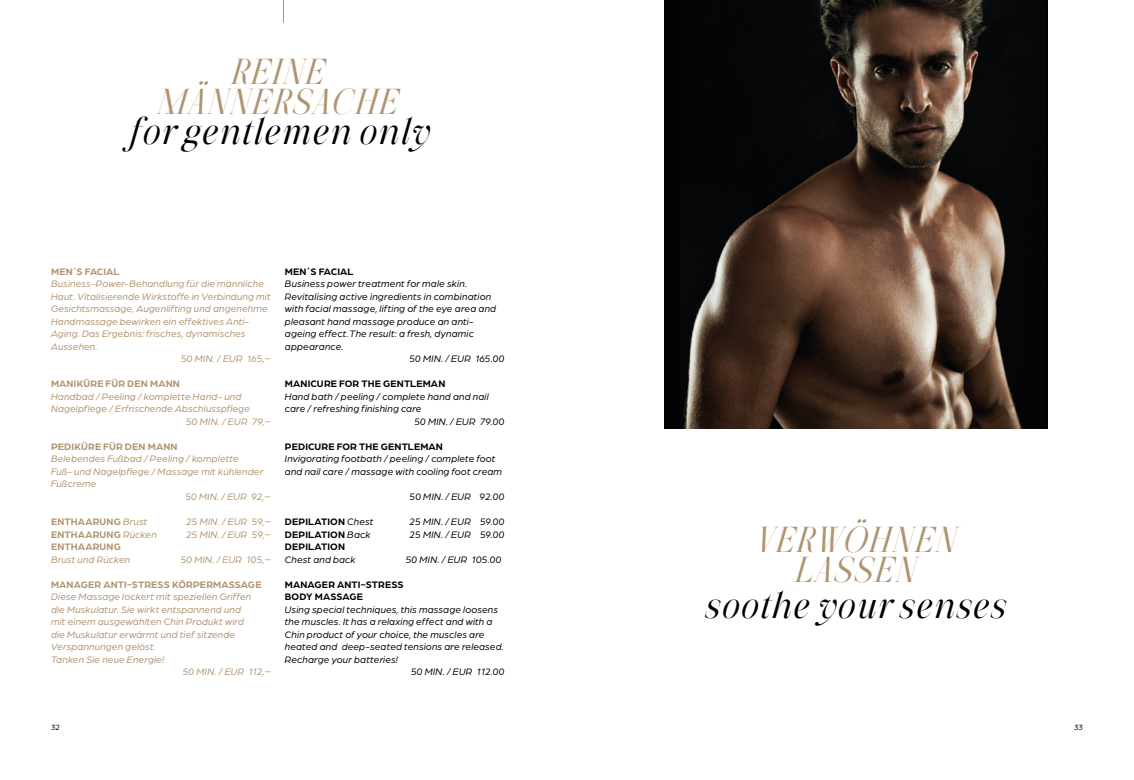
<style>
.page{position:relative;width:1134px;height:780px;background:#fff}
.page>*{position:absolute;margin:0;border:0;box-sizing:border-box;transform-origin:0 0}
.t1{font:italic 36px "The Portray";letter-spacing:.045em;color:#000}
.t2{font:italic 36px/30px "The Portray";letter-spacing:.03em;color:#b09470;text-align:center}
.t3{font:italic 10px "Arboria";letter-spacing:.01em;color:#b09470}
.t4{font:italic 10px/12.5px "Arboria";letter-spacing:.01em;color:#000}
.t5{font:700 10px/12.5px "Arboria";letter-spacing:.01em;color:#000}
.t6{font:700 10px "Arboria";letter-spacing:.015em;color:#b09470}
.t7{font:italic 8px "Arboria";color:#000}
.s1{font-weight:400;font-style:italic}
</style>
<div class="page">
<svg style="left:283px;top:0;width:1px;height:23px"></svg>
<img style="left:665px;top:0;width:382px;height:428px">
<h1 class="t2" style="left:158px;top:52px;width:242px">REINE<br>MÄNNERSACHE</h1>
<h1 class="t1" style="left:126px;top:103px;width:305px">for gentlemen only</h1>
<p class="t6" style="left:51px;top:264px;width:70px">MEN´S FACIAL</p>
<p class="t3" style="left:51px;top:277px;width:215px">Business-Power-Behandlung für die männliche</p>
<p class="t3" style="left:51px;top:290px;width:221px">Haut. Vitalisierende Wirkstoffe in Verbindung mit</p>
<p class="t3" style="left:51px;top:302px;width:218px">Gesichtsmassage, Augenlifting und angenehme</p>
<p class="t3" style="left:51px;top:315px;width:200px">Handmassage bewirken ein effektives Anti-</p>
<p class="t3" style="left:51px;top:327px;width:196px">Aging. Das Ergebnis: frisches, dynamisches</p>
<p class="t3" style="left:51px;top:340px;width:48px">Aussehen.</p>
<p class="t3" style="left:181px;top:352px;width:91px">50 MIN. / EUR 165,–</p>
<p class="t6" style="left:51px;top:377px;width:130px">MANIKÜRE FÜR DEN MANN</p>
<p class="t3" style="left:51px;top:390px;width:192px">Handbad / Peeling / komplette Hand- und</p>
<p class="t3" style="left:51px;top:402px;width:200px">Nagelpflege / Erfrischende Abschlusspflege</p>
<p class="t3" style="left:186px;top:415px;width:86px">50 MIN. / EUR 79,–</p>
<p class="t6" style="left:51px;top:439px;width:128px">PEDIKÜRE FÜR DEN MANN</p>
<p class="t3" style="left:51px;top:452px;width:189px">Belebendes Fußbad / Peeling / komplette</p>
<p class="t3" style="left:51px;top:465px;width:214px">Fuß- und Nagelpflege / Massage mit kühlender</p>
<p class="t3" style="left:51px;top:477px;width:47px">Fußcreme</p>
<p class="t3" style="left:186px;top:490px;width:87px">50 MIN. / EUR 92,–</p>
<p class="t6" style="left:51px;top:514px;width:98px">ENTHAARUNG <span class="s1">Brust</span></p>
<p class="t3" style="left:186px;top:515px;width:86px">25 MIN. / EUR 59,–</p>
<p class="t6" style="left:51px;top:527px;width:107px">ENTHAARUNG <span class="s1">Rücken</span></p>
<p class="t3" style="left:186px;top:527px;width:86px">25 MIN. / EUR 59,–</p>
<p class="t6" style="left:51px;top:539px;width:71px">ENTHAARUNG</p>
<p class="t3" style="left:51px;top:552px;width:81px">Brust und Rücken</p>
<p class="t3" style="left:181px;top:552px;width:91px">50 MIN. / EUR 105,–</p>
<p class="t6" style="left:51px;top:577px;width:212px">MANAGER ANTI-STRESS KÖRPERMASSAGE</p>
<p class="t3" style="left:51px;top:590px;width:202px">Diese Massage lockert mit speziellen Griffen</p>
<p class="t3" style="left:51px;top:602px;width:192px">die Muskulatur. Sie wirkt entspannend und</p>
<p class="t3" style="left:51px;top:615px;width:195px">mit einem ausgewählten Chin Produkt wird</p>
<p class="t3" style="left:51px;top:627px;width:186px">die Muskulatur erwärmt und tief sitzende</p>
<p class="t3" style="left:51px;top:640px;width:106px">Verspannungen gelöst.</p>
<p class="t3" style="left:51px;top:652px;width:115px">Tanken Sie neue Energie!</p>
<p class="t3" style="left:183px;top:665px;width:89px">50 MIN. / EUR 112,–</p>
<p class="t5" style="left:285px;top:265px;width:70px">MEN´S FACIAL</p>
<p class="t4" style="left:285px;top:277px;width:184px">Business power treatment for male skin.</p>
<p class="t4" style="left:285px;top:290px;width:208px">Revitalising active ingredients in combination</p>
<p class="t4" style="left:285px;top:302px;width:213px">with facial massage, lifting of the eye area and</p>
<p class="t4" style="left:285px;top:315px;width:190px">pleasant hand massage produce an anti-</p>
<p class="t4" style="left:285px;top:327px;width:190px">ageing effect. The result: a fresh, dynamic</p>
<p class="t4" style="left:285px;top:340px;width:60px">appearance.</p>
<p class="t4" style="left:409px;top:352px;width:97px">50 MIN. / EUR 165.00</p>
<p class="t5" style="left:285px;top:377px;width:162px">MANICURE FOR THE GENTLEMAN</p>
<p class="t4" style="left:285px;top:390px;width:205px">Hand bath / peeling / complete hand and nail</p>
<p class="t4" style="left:285px;top:402px;width:138px">care / refreshing finishing care</p>
<p class="t4" style="left:414px;top:415px;width:92px">50 MIN. / EUR 79.00</p>
<p class="t5" style="left:285px;top:440px;width:160px">PEDICURE FOR THE GENTLEMAN</p>
<p class="t4" style="left:285px;top:452px;width:219px">Invigorating footbath / peeling / complete foot and nail care / massage with cooling foot cream</p>
<p class="t4" style="left:410px;top:490px;width:96px">50 MIN. / EUR 92.00</p>
<p class="t5" style="left:285px;top:515px;width:90px">DEPILATION <span class="s1">Chest</span></p>
<p class="t4" style="left:410px;top:515px;width:96px">25 MIN. / EUR 59.00</p>
<p class="t5" style="left:285px;top:527px;width:87px">DEPILATION <span class="s1">Back</span></p>
<p class="t4" style="left:410px;top:527px;width:96px">25 MIN. / EUR 59.00</p>
<p class="t5" style="left:285px;top:540px;width:62px">DEPILATION</p>
<p class="t4" style="left:285px;top:552px;width:72px">Chest and back</p>
<p class="t4" style="left:406px;top:552px;width:97px">50 MIN. / EUR 105.00</p>
<p class="t5" style="left:285px;top:577px;width:120px">MANAGER ANTI-STRESS<br>BODY MASSAGE</p>
<p class="t4" style="left:285px;top:602px;width:215px">Using special techniques, this massage loosens</p>
<p class="t4" style="left:285px;top:615px;width:209px">the muscles. It has a relaxing effect and with a</p>
<p class="t4" style="left:285px;top:627px;width:201px">Chin product of your choice, the muscles are</p>
<p class="t4" style="left:285px;top:640px;width:220px">heated and deep-seated tensions are released.</p>
<p class="t4" style="left:285px;top:652px;width:115px">Recharge your batteries!</p>
<p class="t4" style="left:411px;top:665px;width:95px">50 MIN. / EUR 112.00</p>
<h1 class="t2" style="left:755px;top:520px;width:203px">VERWÖHNEN<br>LASSEN</h1>
<h1 class="t1" style="left:706px;top:578px;width:301px">soothe your senses</h1>
<p class="t7" style="left:51px;top:722px;width:10px">32</p>
<p class="t7" style="left:1074px;top:722px;width:10px">33</p>
</div>
